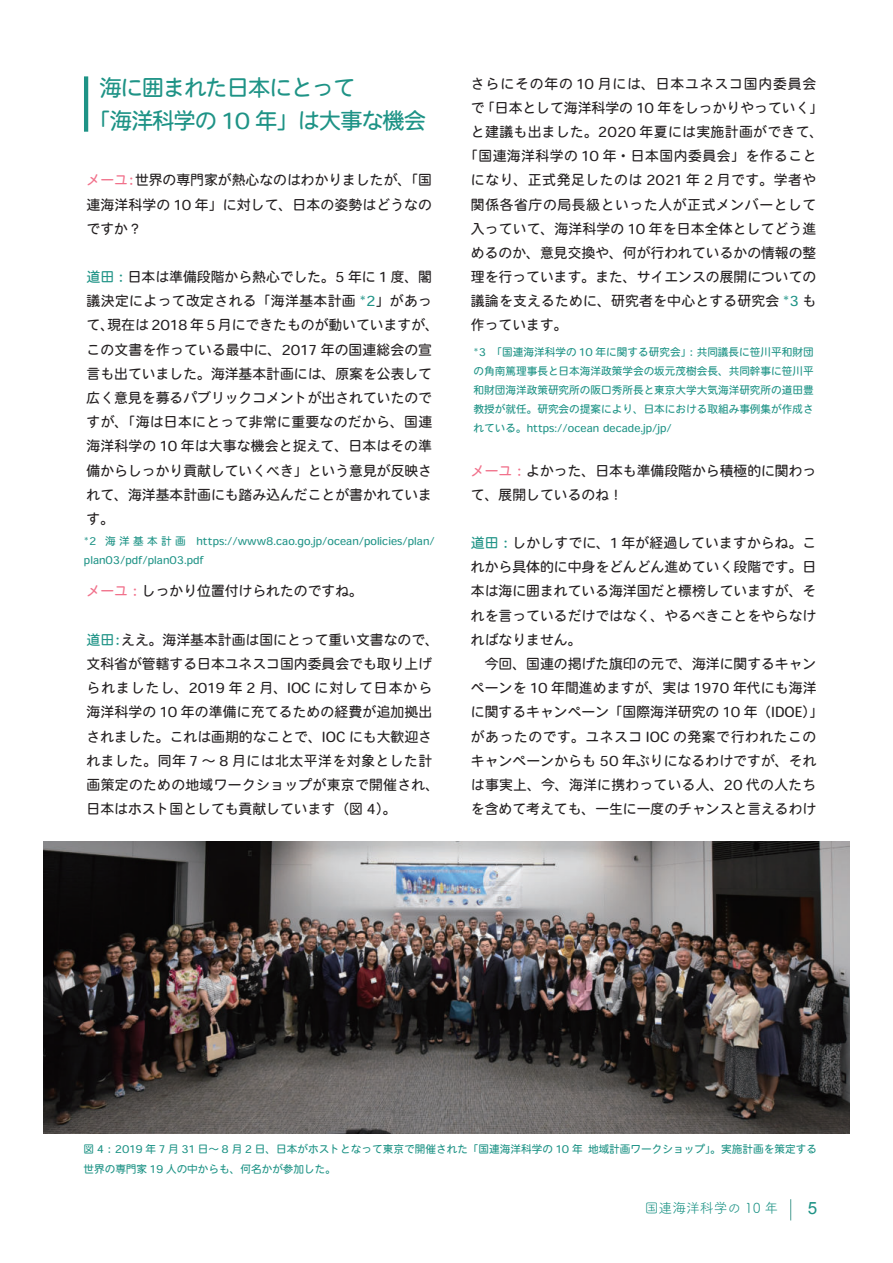
<style>
.page{position:relative;width:893px;height:1263px;background:#fff}
.page>*{position:absolute;margin:0;border:0;box-sizing:border-box;transform-origin:0 0}
.t1{font:22.35px/32.7px "Heisei Maru Go Std W4";letter-spacing:-.05em;color:#1e9386}
.t2{font:13.8px/24.2px "Heisei Maru Go Std W4";color:#231f20}
.t3{font:13.8px "Heisei Maru Go Std W4";letter-spacing:.025em;color:#231f20}
.t4{font:13.8px "Heisei Maru Go Std W4";letter-spacing:.035em;color:#231f20}
.t5{font:13.8px "Heisei Maru Go Std W4";letter-spacing:.04em;color:#231f20}
.t6{font:13.8px "Heisei Maru Go Std W4";letter-spacing:.065em;color:#231f20}
.t7{font:13.8px "Heisei Maru Go Std W4";letter-spacing:.045em;color:#231f20}
.t8{font:13.8px "Tsuku A Rd Gothic";color:#1e9386}
.t9{font:10.65px/19.2px "Heisei Maru Go Std W4";color:#1e9386}
.s1{color:#f1718b}
.s2{color:#1e9386}
.s3{font-family:"Koz Min Pr 6 N";font-size:16.95px;color:#fff}
.s4{font-family:"Arial";font-size:16.95px}
</style>
<div class="page">
<svg style="left:790px;top:1199px;width:1px;height:21px"></svg>
<img style="left:44px;top:842px;width:805px;height:292px">
<hr style="left:84px;top:76px;width:4px;height:56px;background:#1e9386">
<h1 class="t1" style="left:88px;top:72px;width:339px;text-indent:11px">海に囲まれた日本にとって<br>「海洋科学の 10 年」は大事な機会</h1>
<p class="t2" style="left:87px;top:168px;width:347px;text-align:justify"><span class="s1">メーユ：</span>世界の専門家が熱心なのはわかりましたが、「国連海洋科学の 10 年」に対して、日本の姿勢はどうなのですか？</p>
<p class="t2" style="left:87px;top:265px;width:354px"><span class="s2">道田：</span>日本は準備段階から熱心でした。5 年に 1 度、閣議決定によって改定される「海洋基本計画 <span class="s2">*2</span>」があって、現在は 2018 年 5 月にできたものが動いていますが、この文書を作っている最中に、2017 年の国連総会の宣言も出ていました。海洋基本計画には、原案を公表して広く意見を募るパブリックコメントが出されていたのですが、「海は日本にとって非常に重要なのだから、国連海洋科学の 10 年は大事な機会と捉えて、日本はその準備からしっかり貢献していくべき」という意見が反映されて、海洋基本計画にも踏み込んだことが書かれています。</p>
<p class="t9" style="left:84px;top:532px;width:352px">*2 海洋基本計画　https://www8.cao.go.jp/ocean/policies/plan/ plan03/pdf/plan03.pdf</p>
<p class="t2" style="left:87px;top:579px;width:278px"><span class="s1">メーユ：</span>しっかり位置付けられたのですね。</p>
<p class="t2" style="left:87px;top:628px;width:354px"><span class="s2">道田：</span>ええ。海洋基本計画は国にとって重い文書なので、文科省が管轄する日本ユネスコ国内委員会でも取り上げられましたし、2019 年 2 月、IOC に対して日本から海洋科学の 10 年の準備に充てるための経費が追加拠出されました。これは画期的なことで、IOC にも大歓迎されました。同年 7 〜 8 月には北太平洋を対象とした計画策定のための地域ワークショップが東京で開催され、日本はホスト国としても貢献しています（図 4）。</p>
<p class="t6" style="left:471px;top:74px;width:347px">さらにその年の 10 月には、日本ユネスコ国内委員会</p>
<p class="t2" style="left:471px;top:96px;width:354px">で「日本として海洋科学の 10 年をしっかりやっていく」</p>
<p class="t3" style="left:471px;top:122px;width:354px">と建議も出ました。2020 年夏には実施計画ができて、</p>
<p class="t4" style="left:464px;top:147px;width:354px">「国連海洋科学の 10 年・日本国内委員会」を作ること</p>
<p class="t5" style="left:471px;top:171px;width:347px">になり、正式発足したのは 2021 年 2 月です。学者や</p>
<p class="t7" style="left:471px;top:195px;width:347px">関係各省庁の局長級といった人が正式メンバーとして</p>
<p class="t2" style="left:471px;top:216px;width:347px">入っていて、海洋科学の 10 年を日本全体としてどう進</p>
<p class="t2" style="left:471px;top:241px;width:347px">めるのか、意見交換や、何が行われているかの情報の整</p>
<p class="t2" style="left:471px;top:265px;width:347px">理を行っています。また、サイエンスの展開についての</p>
<p class="t2" style="left:471px;top:289px;width:347px">議論を支えるために、研究者を中心とする研究会 <span class="s2">*3</span> も</p>
<p class="t2" style="left:471px;top:313px;width:98px">作っています。</p>
<p class="t9" style="left:474px;top:342px;width:342px;text-align:justify">*3　「国連海洋科学の 10 年に関する研究会」：共同議長に笹川平和財団の角南篤理事長と日本海洋政策学会の坂元茂樹会長、共同幹事に笹川平和財団海洋政策研究所の阪口秀所長と東京大学大気海洋研究所の道田豊教授が就任。研究会の提案により、日本における取組み事例集が作成されている。https://ocean decade.jp/jp/</p>
<p class="t2" style="left:471px;top:458px;width:347px"><span class="s1">メーユ：</span>よかった、日本も準備段階から積極的に関わって、展開しているのね！</p>
<p class="t2" style="left:471px;top:531px;width:354px"><span class="s2">道田：</span>しかしすでに、1 年が経過していますからね。これから具体的に中身をどんどん進めていく段階です。日本は海に囲まれている海洋国だと標榜していますが、それを言っているだけではなく、やるべきことをやらなければなりません。<br>　今回、国連の掲げた旗印の元で、海洋に関するキャンペーンを 10 年間進めますが、実は 1970 年代にも海洋に関するキャンペーン「国際海洋研究の 10 年（IDOE）」があったのです。ユネスコ IOC の発案で行われたこのキャンペーンからも 50 年ぶりになるわけですが、それは事実上、今、海洋に携わっている人、20 代の人たちを含めて考えても、一生に一度のチャンスと言えるわけ</p>
<p class="t9" style="left:83px;top:1140px;width:735px">図 4：2019 年 7 月 31 日〜 8 月 2 日、日本がホストとなって東京で開催された「国連海洋科学の 10 年 地域計画ワークショップ」。実施計画を策定する世界の専門家 19 人の中からも、何名かが参加した。</p>
<p class="t8" style="left:645px;top:1197px;width:186px">国連海洋科学の 10 年 <span class="s3">　　</span><span class="s4">5</span></p>
</div>
